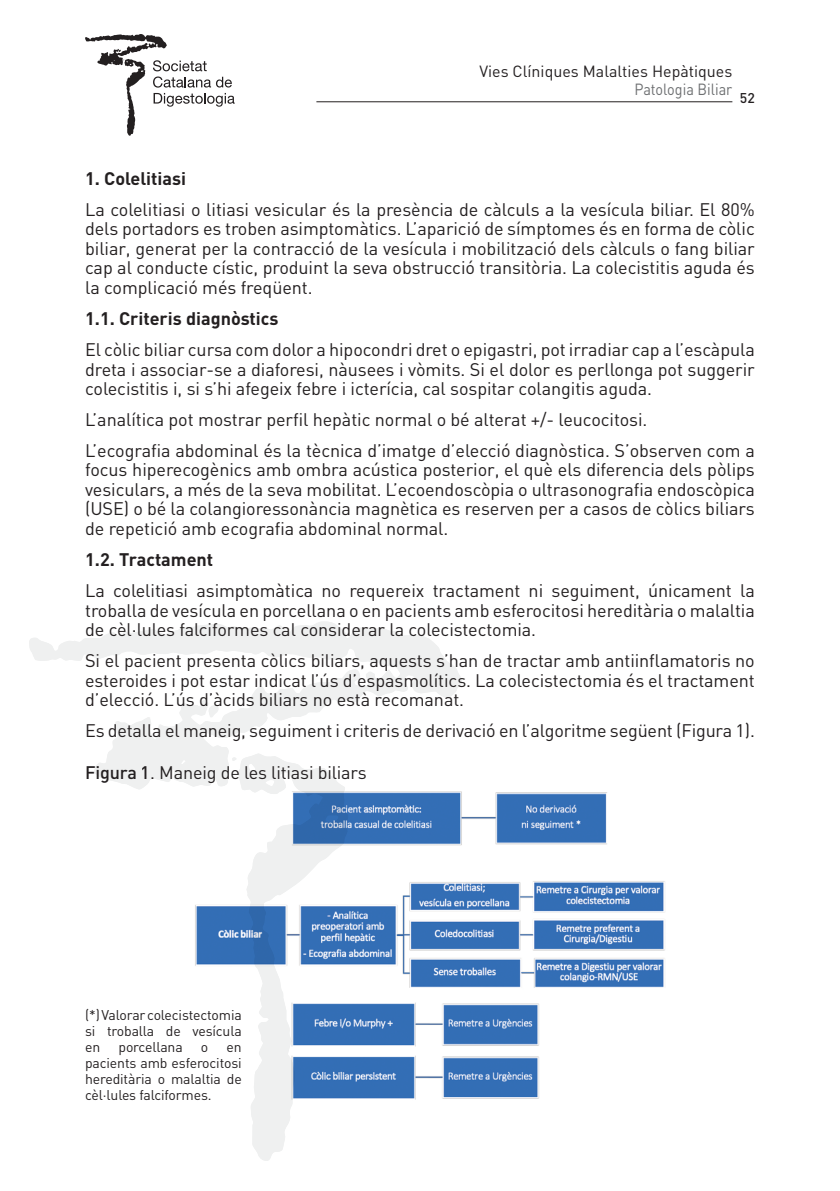
<style>
.page{position:relative;width:840px;height:1191px;background:#fff}
.page>*{position:absolute;margin:0;border:0;box-sizing:border-box;transform-origin:0 0}
._1_hd{font:18px/19.6px "DIN";letter-spacing:-.005em;color:#231f20;text-align:justify}
._1_hd-2{font:700 18px "DIN";color:#231f20}
.t1{font:16px "DIN";color:#231f20}
.t2{font:16px "DIN";color:#6d6f71;scale:.9 1}
._1_hd-3{font:14px/16px "DIN";letter-spacing:-.01em;color:#231f20;text-align:justify}
.t3{font:500 14px "DIN";color:#231f20}
.s1{font-weight:500}
</style>
<div class="page">
<hr style="left:316px;top:101px;width:416px;height:1px;background:#231f20">
<svg style="left:29px;top:621px;width:433px;height:540px"></svg>
<svg style="left:85px;top:34px;width:149px;height:102px"></svg>
<img style="left:151px;top:774px;width:514px;height:362px">
<div style="left:139px;top:1001px;width:106px;height:137px;background:#fff"></div>
<div style="left:574px;top:1014px;width:120px;height:117px;background:#fff"></div>
<p class="t1" style="left:479px;top:61px;width:254px">Vies Clíniques Malalties Hepàtiques</p>
<p class="t2" style="left:634px;top:79px;width:110px">Patologia Biliar</p>
<p class="t3" style="left:739px;top:89px;width:16px">52</p>
<p class="_1_hd-2" style="left:85px;top:167px;width:102px">1. Colelitiasi</p>
<p class="_1_hd" style="left:85px;top:199px;width:670px">La colelitiasi o litiasi vesicular és la presència de càlculs a la vesícula biliar. El 80% dels portadors es troben asimptomàtics. L’aparició de símptomes és en forma de còlic biliar, generat per la contracció de la vesícula i mobilització dels càlculs o fang biliar cap al conducte cístic, produint la seva obstrucció transitòria. La colecistitis aguda és la complicació més freqüent.</p>
<p class="_1_hd-2" style="left:85px;top:307px;width:195px">1.1. Criteris diagnòstics</p>
<p class="_1_hd" style="left:85px;top:339px;width:670px">El còlic biliar cursa com dolor a hipocondri dret o epigastri, pot irradiar cap a l’escàpula dreta i associar-se a diaforesi, nàusees i vòmits. Si el dolor es perllonga pot suggerir colecistitis i, si s’hi afegeix febre i icterícia, cal sospitar colangitis aguda.</p>
<p class="_1_hd" style="left:85px;top:409px;width:563px">L’analítica pot mostrar perfil hepàtic normal o bé alterat +/- leucocitosi.</p>
<p class="_1_hd" style="left:85px;top:440px;width:670px">L’ecografia abdominal és la tècnica d’imatge d’elecció diagnòstica. S’observen com a focus hiperecogènics amb ombra acústica posterior, el què els diferencia dels pòlips vesiculars, a més de la seva mobilitat. L’ecoendoscòpia o ultrasonografia endoscòpica (USE) o bé la colangioressonància magnètica es reserven per a casos de còlics biliars de repetició amb ecografia abdominal normal.</p>
<p class="_1_hd-2" style="left:85px;top:548px;width:129px">1.2. Tractament</p>
<p class="_1_hd" style="left:85px;top:580px;width:670px">La colelitiasi asimptomàtica no requereix tractament ni seguiment, únicament la troballa de vesícula en porcellana o en pacients amb esferocitosi hereditària o malaltia de cèl·lules falciformes cal considerar la colecistectomia.</p>
<p class="_1_hd" style="left:85px;top:650px;width:670px">Si el pacient presenta còlics biliars, aquests s’han de tractar amb antiinflamatoris no esteroides i pot estar indicat l’ús d’espasmolítics. La colecistectomia és el tractament d’elecció. L’ús d’àcids biliars no està recomanat.</p>
<p class="_1_hd" style="left:85px;top:720px;width:670px">Es detalla el maneig, seguiment i criteris de derivació en l’algoritme següent (Figura 1).</p>
<p class="_1_hd" style="left:85px;top:762px;width:283px"><span class="s1">Figura 1</span>. Maneig de les litiasi biliars</p>
<p class="_1_hd-3" style="left:85px;top:1006px;width:158px">(*) Valorar colecistectomia si troballa de vesícula en</p>
<p class="_1_hd-3" style="left:118px;top:1038px;width:66px">porcellana</p>
<p class="_1_hd-3" style="left:201px;top:1038px;width:9px">o</p>
<p class="_1_hd-3" style="left:85px;top:1038px;width:158px;text-indent:141px">en pacients amb esferocitosi hereditària o malaltia de cèl·lules falciformes.</p>
</div>
